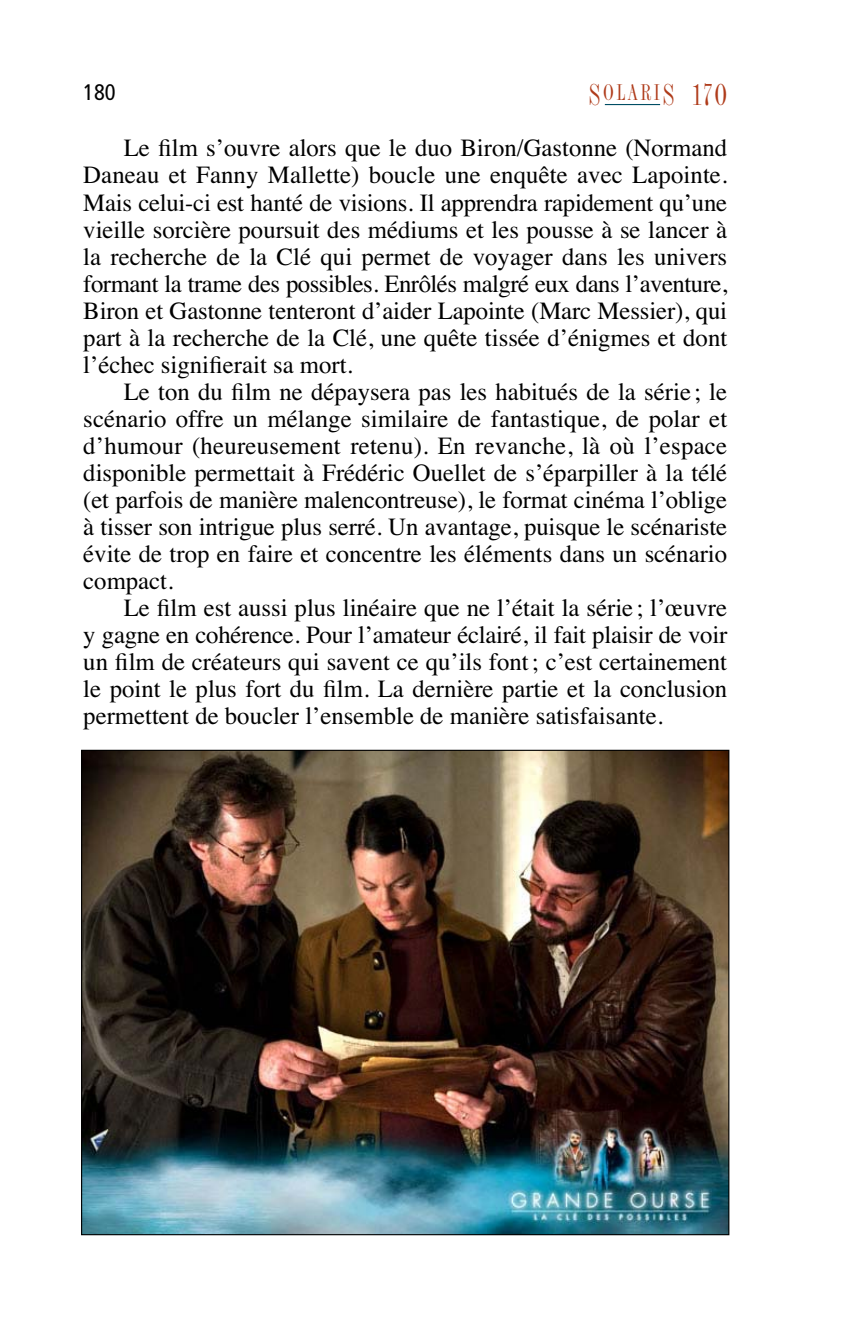
<style>
.page{position:relative;width:851px;height:1337px;background:#fff}
.page>*{position:absolute;margin:0;border:0;box-sizing:border-box;transform-origin:0 0}
.t1{font:31.5px "Fashion Compressed Plain";color:#af3b1a}
.t2{font:24.75px/27px "Times";color:#000;text-align:justify}
.t3{font:condensed 22.5px "Frutiger";color:#000}
</style>
<div class="page">
<hr style="left:605px;top:104px;width:55px;height:1px;background:#004e64">
<img style="left:83px;top:751px;width:644px;height:482px">
<p class="t1" style="left:588px;top:82px;width:140px">S<sup>OLARI</sup>S 170</p>
<p class="t2" style="left:83px;top:137px;width:645px;text-indent:41px">Le film s’ouvre alors que le duo Biron/Gastonne (Normand Daneau et Fanny Mallette) boucle une enquête avec Lapointe.<br>Mais celui-ci est hanté de visions. Il apprendra rapidement qu’une vieille sorcière poursuit des médiums et les pousse à se lancer à la recherche de la Clé qui permet de voyager dans les univers formant la trame des possibles. Enrôlés malgré eux dans l’aventure, Biron et Gastonne tenteront d’aider Lapointe (Marc Messier), qui part à la recherche de la Clé, une quête tissée d’énigmes et dont l’échec signifierait sa mort.</p>
<p class="t2" style="left:83px;top:380px;width:645px;text-indent:41px">Le ton du film ne dépaysera pas les habitués de la série ; le scénario offre un mélange similaire de fantastique, de polar et d’humour (heureusement retenu). En revanche, là où l’espace disponible permettait à Frédéric Ouellet de s’éparpiller à la télé (et parfois de manière malencontreuse), le format cinéma l’oblige à tisser son intrigue plus serré. Un avantage, puisque le scénariste évite de trop en faire et concentre les éléments dans un scénario compact.</p>
<p class="t2" style="left:83px;top:596px;width:645px;text-indent:41px">Le film est aussi plus linéaire que ne l’était la série ; l’œuvre y gagne en cohérence. Pour l’amateur éclairé, il fait plaisir de voir un film de créateurs qui savent ce qu’ils font ; c’est certainement le point le plus fort du film. La dernière partie et la conclusion permettent de boucler l’ensemble de manière satisfaisante.</p>
<p class="t3" style="left:83px;top:83px;width:34px">180</p>
</div>
